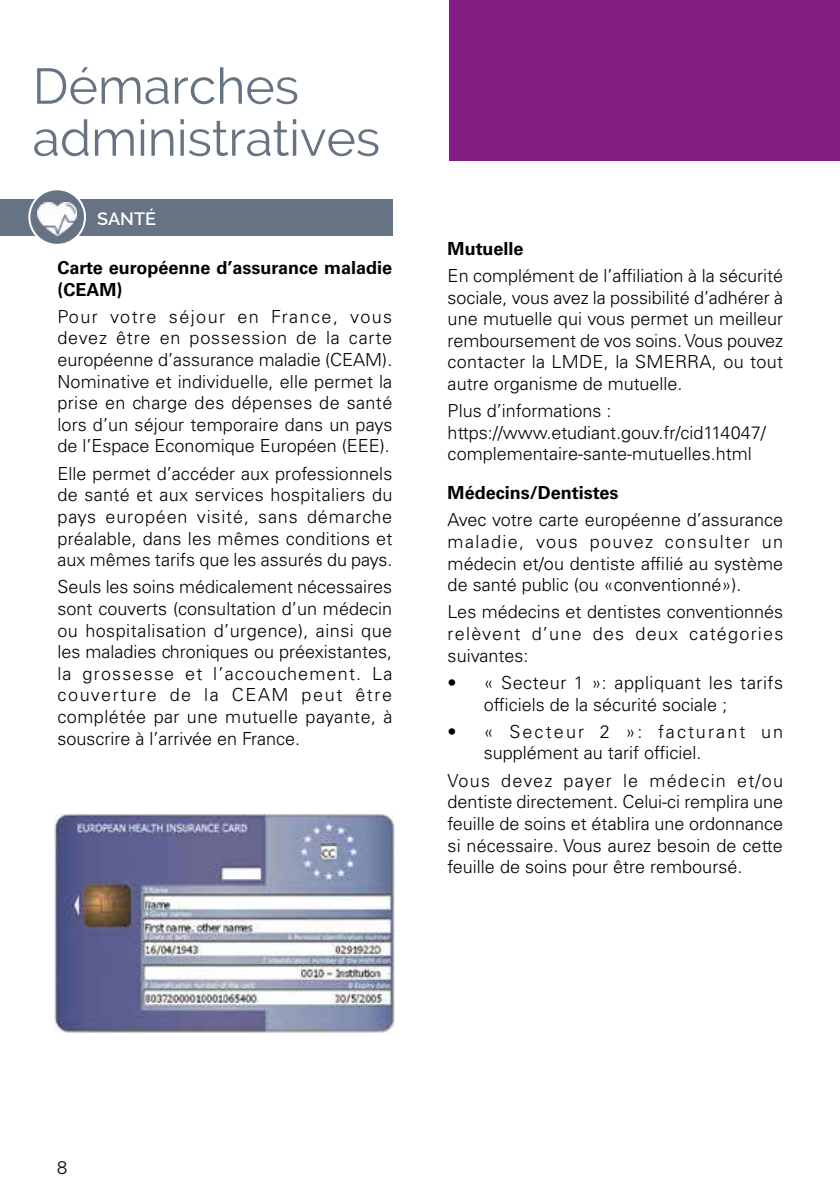
<style>
.page{position:relative;width:840px;height:1191px;background:#fff}
.page>*{position:absolute;margin:0;border:0;box-sizing:border-box;transform-origin:0 0}
.t1{font:50px/52px "Raleway";color:#667385}
.t2{font:300 18px/21.6px "Univers LT Std";color:#000;text-align:justify}
.t3{font:700 18px/21.6px "Univers LT Std";color:#000}
.t4{font:300 18px/21.6px "Univers LT Std";letter-spacing:.03em;color:#000}
.t5{font:600 18px "Raleway";color:#fff}
.t6{font:18px "Raleway";color:#000}
</style>
<div class="page">
<div style="left:449px;top:0;width:390px;height:160px;background:#831f82"></div>
<div style="left:0;top:199px;width:392px;height:36px;background:#667385"></div>
<svg style="left:29px;top:189px;width:56px;height:56px"></svg>
<img style="left:38px;top:203px;width:39px;height:32px">
<div style="left:28px;top:188px;width:58px;height:58px;border:2px solid #fff;border-radius:50%"></div>
<img style="left:53px;top:813px;width:341px;height:219px">
<h1 class="t1" style="left:33px;top:60px;width:349px">Démarches administratives</h1>
<p class="t5" style="left:97px;top:208px;width:60px">SANTÉ</p>
<p class="t3" style="left:57px;top:257px;width:336px">Carte européenne d’assurance maladie (CEAM)</p>
<p class="t2" style="left:57px;top:306px;width:336px">Pour votre séjour en France, vous devez être en possession de la carte européenne d’assurance maladie (CEAM).<br>Nominative et individuelle, elle permet la prise en charge des dépenses de santé lors d’un séjour temporaire dans un pays de l’Espace Economique Européen (EEE).</p>
<p class="t2" style="left:57px;top:462px;width:336px">Elle permet d’accéder aux professionnels de santé et aux services hospitaliers du pays européen visité, sans démarche préalable, dans les mêmes conditions et aux mêmes tarifs que les assurés du pays.</p>
<p class="t2" style="left:57px;top:576px;width:336px">Seuls les soins médicalement nécessaires sont couverts (consultation d’un médecin ou hospitalisation d’urgence), ainsi que les maladies chroniques ou préexistantes, la grossesse et l’accouchement. La couverture de la CEAM peut être complétée par une mutuelle payante, à souscrire à l’arrivée en France.</p>
<p class="t3" style="left:447px;top:238px;width:77px">Mutuelle</p>
<p class="t2" style="left:447px;top:265px;width:337px">En complément de l’affiliation à la sécurité sociale, vous avez la possibilité d’adhérer à une mutuelle qui vous permet un meilleur remboursement de vos soins. Vous pouvez contacter la LMDE, la SMERRA, ou tout autre organisme de mutuelle.</p>
<p class="t2" style="left:447px;top:400px;width:319px;text-align:left">Plus d’informations : https://www.etudiant.gouv.fr/cid114047/ complementaire-sante-mutuelles.html</p>
<p class="t3" style="left:447px;top:482px;width:172px">Médecins/Dentistes</p>
<p class="t2" style="left:447px;top:509px;width:337px">Avec votre carte européenne d’assurance maladie, vous pouvez consulter un médecin et/ou dentiste affilié au système de santé public (ou «conventionné»).</p>
<p class="t2" style="left:447px;top:601px;width:337px">Les médecins et dentistes conventionnés relèvent d’une des deux catégories suivantes:</p>
<p class="t4" style="left:483px;top:672px;width:301px;text-indent:-36px">• « Secteur 1 »: appliquant les tarifs officiels de la sécurité sociale ;</p>
<p class="t2" style="left:483px;top:720px;width:301px;text-indent:-36px">• « Secteur 2 »: facturant un supplément au tarif officiel.</p>
<p class="t2" style="left:447px;top:769px;width:337px">Vous devez payer le médecin et/ou dentiste directement. Celui-ci remplira une feuille de soins et établira une ordonnance si nécessaire. Vous aurez besoin de cette feuille de soins pour être remboursé.</p>
<p class="t6" style="left:57px;top:1157px;width:12px">8</p>
</div>
